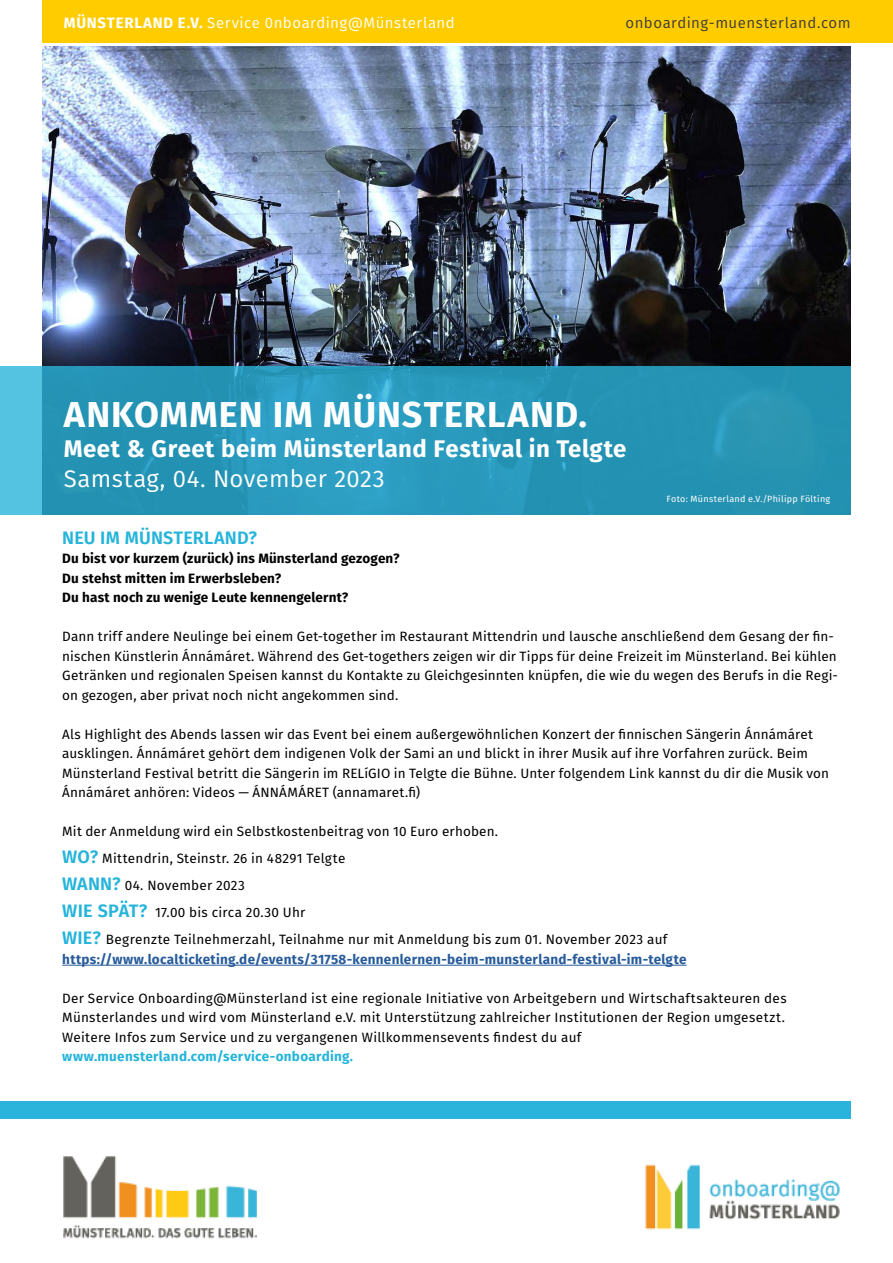
<style>
.page{position:relative;width:893px;height:1263px;background:#fff}
.page>*{position:absolute;margin:0;border:0;box-sizing:border-box;transform-origin:0 0}
.t1{font:700 36px "Fira Sans";letter-spacing:.03em;color:#fff}
.t2{font:700 24px "Fira Sans";letter-spacing:.02em;color:#fff}
.t3{font:24px "Fira Sans";letter-spacing:.01em;color:#fff}
.t4{font:600 18px "Fira Sans";letter-spacing:.005em;color:#25b4da}
.t5{font:15px "Fira Sans";letter-spacing:.03em;color:#fff}
.t6{font:15px "Fira Sans";letter-spacing:.03em;color:#3c3c3b}
.t7{font:13.5px/19.5px "Fira Sans";letter-spacing:.01em;color:#000}
.t8{font:700 13.5px/19.5px "Fira Sans";letter-spacing:.01em;color:#000}
.t9{font:700 13.5px "Fira Sans";letter-spacing:.02em;color:#275b9b}
.t10{font:700 13.5px "Fira Sans";letter-spacing:.02em;color:#25b4da}
.t11{font:9px "Fira Sans";letter-spacing:.03em;color:#fff}
.s1{font-weight:700}
.s2{font-weight:600;font-size:18px;color:#25b4da}
</style>
<div class="page">
<hr style="left:62px;top:965px;width:624px;height:1px;background:#275b9b">
<div style="left:0;top:1101px;width:850px;height:17px;background:#2ab4db"></div>
<div style="left:43px;top:0;width:850px;height:43px;background:#fc0"></div>
<img style="left:43px;top:47px;width:807px;height:319px">
<svg style="left:0;top:366px;width:850px;height:148px;background:#2998b9"></svg>
<img style="left:645px;top:1164px;width:195px;height:66px">
<img style="left:63px;top:1156px;width:194px;height:83px">
<p class="t5" style="left:64px;top:12px;width:392px"><span class="s1">MÜNSTERLAND E.V.</span> Service 0nboarding@Münsterland</p>
<p class="t6" style="left:626px;top:12px;width:226px">onboarding-muensterland.com</p>
<h1 class="t1" style="left:64px;top:384px;width:525px">ANKOMMEN IM MÜNSTERLAND.</h1>
<h2 class="t2" style="left:64px;top:428px;width:564px">Meet &amp; Greet beim Münsterland Festival in Telgte</h2>
<h2 class="t3" style="left:64px;top:461px;width:322px">Samstag, 04. November 2023</h2>
<p class="t11" style="left:666px;top:492px;width:165px">Foto: Münsterland e.V./Philipp Fölting</p>
<h3 class="t4" style="left:62px;top:523px;width:196px">NEU IM MÜNSTERLAND?</h3>
<p class="t8" style="left:62px;top:548px;width:339px">Du bist vor kurzem (zurück) ins Münsterland gezogen?<br>Du stehst mitten im Erwerbsleben?<br>Du hast noch zu wenige Leute kennengelernt?</p>
<p class="t7" style="left:62px;top:626px;width:777px">Dann triff andere Neulinge bei einem Get-together im Restaurant Mittendrin und lausche anschließend dem Gesang der fin&shy;nischen Künstlerin Ánnámáret. Während des Get-togethers zeigen wir dir Tipps für deine Freizeit im Münsterland. Bei kühlen Getränken und regionalen Speisen kannst du Kontakte zu Gleichgesinnten knüpfen, die wie du wegen des Berufs in die Regi&shy;on gezogen, aber privat noch nicht angekommen sind.</p>
<p class="t7" style="left:62px;top:724px;width:768px">Als Highlight des Abends lassen wir das Event bei einem außergewöhnlichen Konzert der finnischen Sängerin Ánnámáret ausklingen. Ánnámáret gehört dem indigenen Volk der Sami an und blickt in ihrer Musik auf ihre Vorfahren zurück. Beim Münsterland Festival betritt die Sängerin im RELíGIO in Telgte die Bühne. Unter folgendem Link kannst du dir die Musik von Ánnámáret anhören: Videos — ÁNNÁMÁRET (annamaret.fi)</p>
<p class="t7" style="left:62px;top:818px;width:607px;line-height:27px">Mit der Anmeldung wird ein Selbstkostenbeitrag von 10 Euro erhoben.<br><span class="s2">WO?</span> Mittendrin, Steinstr. 26 in 48291 Telgte<br><span class="s2">WANN?</span> 04. November 2023<br><span class="s2">WIE SPÄT?</span> 17.00 bis circa 20.30 Uhr<br><span class="s2">WIE?</span> Begrenzte Teilnehmerzahl, Teilnahme nur mit Anmeldung bis zum 01. November 2023 auf</p>
<p class="t9" style="left:62px;top:948px;width:626px">https://www.localticketing.de/events/31758-kennenlernen-beim-munsterland-festival-im-telgte</p>
<p class="t7" style="left:62px;top:988px;width:726px">Der Service Onboarding@Münsterland ist eine regionale Initiative von Arbeitgebern und Wirtschaftsakteuren des<br>Münsterlandes und wird vom Münsterland e.V. mit Unterstützung zahlreicher Institutionen der Region umgesetzt.<br>Weitere Infos zum Service und zu vergangenen Willkommensevents findest du auf</p>
<p class="t10" style="left:62px;top:1045px;width:292px">www.muensterland.com/service-onboarding.</p>
</div>
